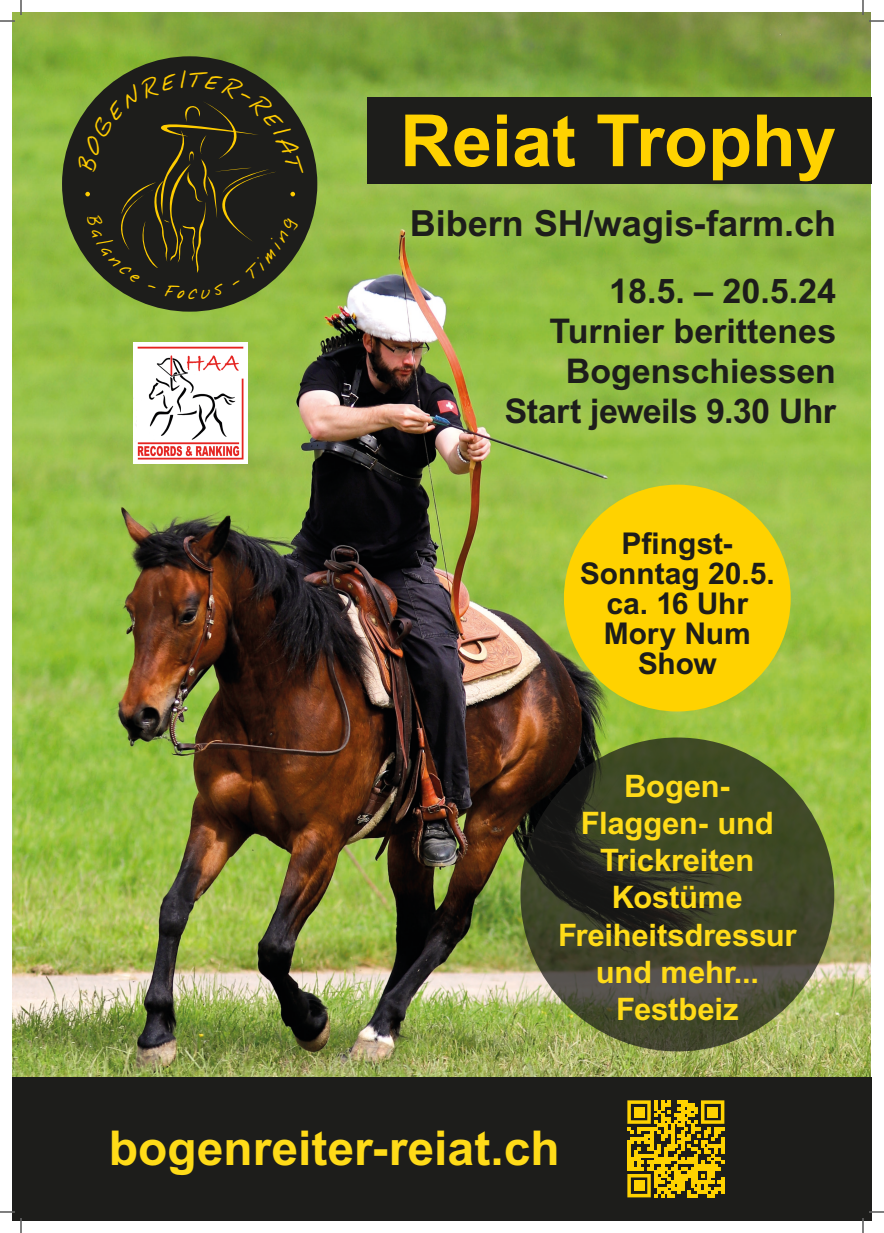
<style>
.page{position:relative;width:884px;height:1233px;background:#fff}
.page>*{position:absolute;margin:0;border:0;box-sizing:border-box;transform-origin:0 0}
.t1{font:700 72px "Arial MT Std";color:#ffd200}
.t2{font:700 48px "Arial MT Std";color:#ffdb18}
.t3{font:700 36px "Arial MT Std";color:#1d1d1b}
.t4{font:700 34px "Arial MT Std";color:#1d1d1b}
.t5{font:700 34px "Arial MT Std";letter-spacing:-.02em;color:#1d1d1b}
.t6{font:700 31px "Arial MT Std";letter-spacing:-.005em;color:#ffdb18}
.t7{font:700 30px/30px "Arial MT Std";color:#1d1d1b;text-align:center}
</style>
<div class="page">
<img style="left:12px;top:12px;width:859px;height:1065px">
<div style="left:367px;top:98px;width:504px;height:86px;background:#1d1d1b"></div>
<div style="left:12px;top:1077px;width:859px;height:143px;background:#1d1d1b"></div>
<svg style="left:520px;top:737px;width:314px;height:314px;background:#3c4129"></svg>
<img style="left:133px;top:343px;width:115px;height:121px">
<svg style="left:627px;top:1100px;width:97px;height:97px"></svg>
<div style="left:634px;top:1107px;width:10px;height:10px;background:#ffd200"></div>
<div style="left:708px;top:1107px;width:10px;height:10px;background:#ffd200"></div>
<div style="left:634px;top:1180px;width:10px;height:10px;background:#ffd200"></div>
<div style="left:564px;top:484px;width:227px;height:227px;background:#ffd200;border-radius:50%"></div>
<div style="left:62px;top:56px;width:255px;height:256px;background:#1d1d1b;border-radius:50%"></div>
<svg style="left:0;top:1211px;width:15px;height:1px"></svg>
<svg style="left:869px;top:1211px;width:15px;height:1px"></svg>
<svg style="left:0;top:0;width:22px;height:22px"></svg>
<svg style="left:20px;top:1218px;width:2px;height:15px"></svg>
<svg style="left:862px;top:0;width:22px;height:22px"></svg>
<svg style="left:862px;top:1218px;width:2px;height:15px"></svg>
<svg style="left:77px;top:70px;width:226px;height:229px"></svg>
<p class="t1" style="left:400px;top:98px;width:438px">Reiat Trophy</p>
<p class="t3" style="left:410px;top:203px;width:428px">Bibern SH/wagis-farm.ch</p>
<p class="t4" style="left:609px;top:271px;width:228px">18.5. – 20.5.24</p>
<p class="t4" style="left:549px;top:311px;width:288px">Turnier berittenes</p>
<p class="t4" style="left:566px;top:351px;width:272px">Bogenschiessen</p>
<p class="t5" style="left:504px;top:391px;width:333px">Start jeweils 9.30 Uhr</p>
<p class="t7" style="left:621px;top:528px;width:113px">Pfingst-</p>
<p class="t7" style="left:580px;top:558px;width:197px">Sonntag 20.5.</p>
<p class="t7" style="left:607px;top:588px;width:143px">ca. 16 Uhr</p>
<p class="t7" style="left:604px;top:618px;width:148px">Mory Num<br>Show</p>
<p class="t6" style="left:624px;top:767px;width:108px">Bogen-</p>
<p class="t6" style="left:581px;top:805px;width:194px">Flaggen- und</p>
<p class="t6" style="left:600px;top:842px;width:156px">Trickreiten</p>
<p class="t6" style="left:612px;top:879px;width:132px">Kostüme</p>
<p class="t6" style="left:558px;top:916px;width:240px">Freiheitsdressur</p>
<p class="t6" style="left:596px;top:953px;width:165px">und mehr...</p>
<p class="t6" style="left:616px;top:991px;width:124px">Festbeiz</p>
<p class="t2" style="left:109px;top:1119px;width:452px">bogenreiter-reiat.ch</p>
</div>
